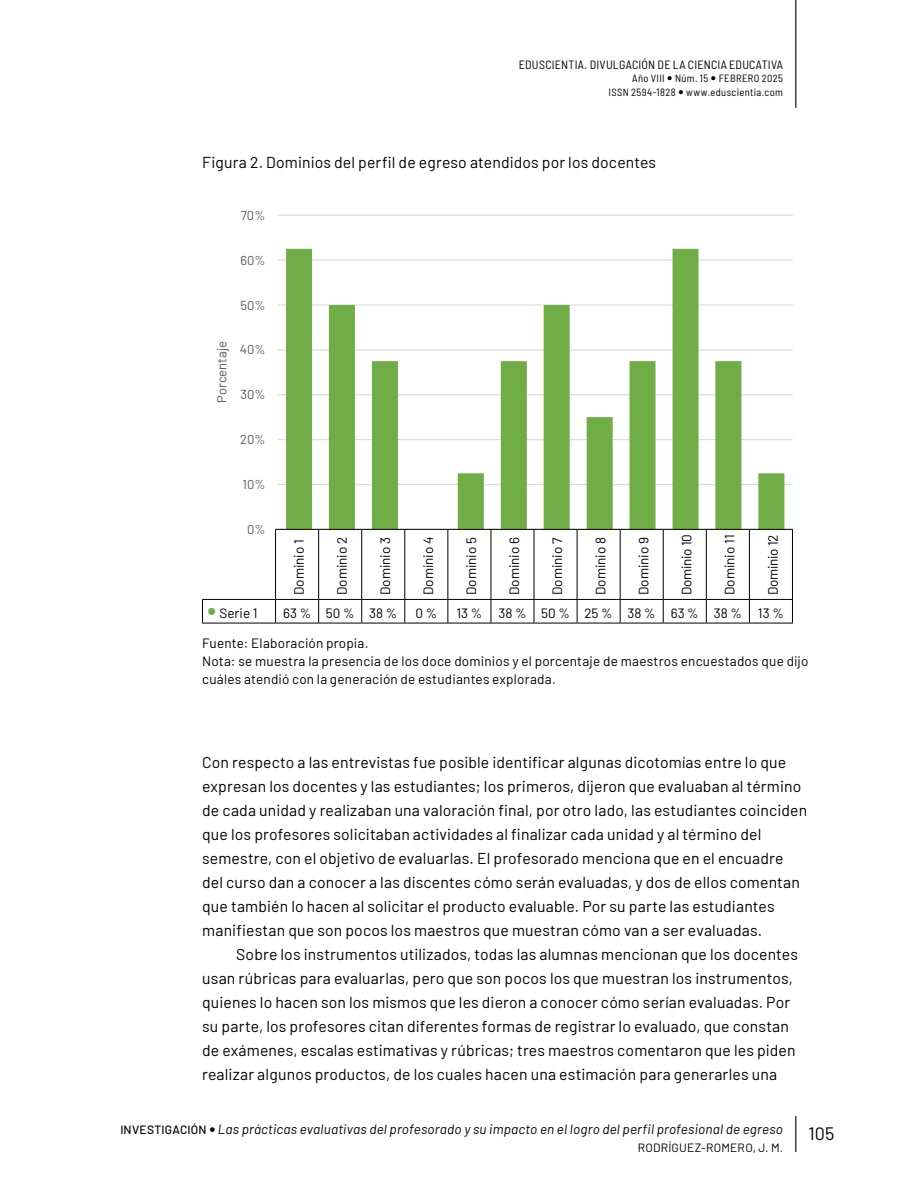
<style>
.page{position:relative;width:915px;height:1191px;background:#fff}
.page>*{position:absolute;margin:0;border:0;box-sizing:border-box;transform-origin:0 0}
.t1{font:18px "Barlow";color:#000}
.t2{font:15.75px/24px "Barlow";letter-spacing:.01em;color:#000}
.t3{font:13.5px/18px "Barlow";letter-spacing:.01em;color:#000}
.t4{font:italic 13.5px "Barlow";letter-spacing:.015em;color:#000}
.t5{font:13.5px "Barlow";letter-spacing:-.02em;color:#000}
.t6{font:13.05px "Barlow";letter-spacing:-.005em;color:#595959}
.t7{font:semi-condensed 12px "Barlow";letter-spacing:.02em;color:#000}
.t8{font:12px "Barlow";letter-spacing:.02em;color:#000}
.t9{font:semi-condensed 10.5px/13.5px "Barlow";letter-spacing:.035em;color:#000;text-align:right}
.s1{font-weight:500;font-style:normal;font-size:12px}
</style>
<div class="page">
<hr style="left:795px;top:1116px;width:1px;height:35px;background:#000">
<hr style="left:795px;top:0;width:1px;height:107px;background:#000">
<hr style="left:277px;top:484px;width:515px;height:1px;background:#d9d9d9">
<hr style="left:277px;top:439px;width:515px;height:1px;background:#d9d9d9">
<hr style="left:277px;top:394px;width:515px;height:1px;background:#d9d9d9">
<hr style="left:277px;top:349px;width:515px;height:1px;background:#d9d9d9">
<hr style="left:277px;top:304px;width:515px;height:1px;background:#d9d9d9">
<hr style="left:277px;top:259px;width:515px;height:2px;background:#d9d9d9">
<hr style="left:277px;top:215px;width:515px;height:1px;background:#d9d9d9">
<svg style="left:286px;top:249px;width:498px;height:280px"></svg>
<hr style="left:275px;top:529px;width:43px;height:1px;background:#000">
<hr style="left:275px;top:530px;width:1px;height:69px;background:#000">
<hr style="left:318px;top:529px;width:43px;height:1px;background:#000">
<hr style="left:318px;top:530px;width:1px;height:69px;background:#000">
<hr style="left:361px;top:529px;width:43px;height:1px;background:#000">
<hr style="left:361px;top:530px;width:1px;height:69px;background:#000">
<hr style="left:404px;top:529px;width:43px;height:1px;background:#000">
<hr style="left:404px;top:530px;width:1px;height:69px;background:#000">
<hr style="left:447px;top:529px;width:44px;height:1px;background:#000">
<hr style="left:447px;top:530px;width:1px;height:69px;background:#000">
<hr style="left:491px;top:529px;width:43px;height:1px;background:#000">
<hr style="left:490px;top:530px;width:1px;height:69px;background:#000">
<hr style="left:534px;top:529px;width:43px;height:1px;background:#000">
<hr style="left:533px;top:530px;width:1px;height:69px;background:#000">
<hr style="left:577px;top:529px;width:43px;height:1px;background:#000">
<hr style="left:576px;top:530px;width:1px;height:69px;background:#000">
<hr style="left:620px;top:529px;width:43px;height:1px;background:#000">
<hr style="left:619px;top:530px;width:1px;height:69px;background:#000">
<hr style="left:663px;top:529px;width:43px;height:1px;background:#000">
<hr style="left:662px;top:530px;width:1px;height:69px;background:#000">
<hr style="left:706px;top:529px;width:43px;height:1px;background:#000">
<hr style="left:705px;top:530px;width:1px;height:69px;background:#000">
<hr style="left:749px;top:529px;width:43px;height:1px;background:#000">
<hr style="left:748px;top:530px;width:1px;height:69px;background:#000">
<hr style="left:791px;top:530px;width:1px;height:69px;background:#000">
<hr style="left:202px;top:599px;width:73px;height:1px;background:#000">
<hr style="left:275px;top:599px;width:43px;height:1px;background:#000">
<svg style="left:275px;top:600px;width:1px;height:22px"></svg>
<hr style="left:318px;top:599px;width:43px;height:1px;background:#000">
<svg style="left:318px;top:600px;width:1px;height:22px"></svg>
<hr style="left:361px;top:599px;width:43px;height:1px;background:#000">
<svg style="left:361px;top:600px;width:1px;height:22px"></svg>
<hr style="left:404px;top:599px;width:43px;height:1px;background:#000">
<svg style="left:404px;top:600px;width:1px;height:22px"></svg>
<hr style="left:447px;top:599px;width:44px;height:1px;background:#000">
<svg style="left:447px;top:600px;width:1px;height:22px"></svg>
<hr style="left:491px;top:599px;width:43px;height:1px;background:#000">
<svg style="left:490px;top:600px;width:1px;height:22px"></svg>
<hr style="left:534px;top:599px;width:43px;height:1px;background:#000">
<svg style="left:533px;top:600px;width:1px;height:22px"></svg>
<hr style="left:577px;top:599px;width:43px;height:1px;background:#000">
<svg style="left:576px;top:600px;width:1px;height:22px"></svg>
<hr style="left:620px;top:599px;width:43px;height:1px;background:#000">
<svg style="left:619px;top:600px;width:1px;height:22px"></svg>
<hr style="left:663px;top:599px;width:43px;height:1px;background:#000">
<svg style="left:662px;top:600px;width:1px;height:22px"></svg>
<hr style="left:706px;top:599px;width:43px;height:1px;background:#000">
<svg style="left:705px;top:600px;width:1px;height:22px"></svg>
<hr style="left:749px;top:599px;width:43px;height:1px;background:#000">
<svg style="left:748px;top:600px;width:1px;height:22px"></svg>
<hr style="left:202px;top:622px;width:73px;height:1px;background:#000">
<hr style="left:275px;top:622px;width:43px;height:1px;background:#000">
<hr style="left:318px;top:622px;width:43px;height:1px;background:#000">
<hr style="left:361px;top:622px;width:43px;height:1px;background:#000">
<hr style="left:404px;top:622px;width:43px;height:1px;background:#000">
<hr style="left:447px;top:622px;width:44px;height:1px;background:#000">
<hr style="left:491px;top:622px;width:43px;height:1px;background:#000">
<hr style="left:534px;top:622px;width:43px;height:1px;background:#000">
<hr style="left:577px;top:622px;width:43px;height:1px;background:#000">
<hr style="left:620px;top:622px;width:43px;height:1px;background:#000">
<hr style="left:663px;top:622px;width:43px;height:1px;background:#000">
<hr style="left:706px;top:622px;width:43px;height:1px;background:#000">
<hr style="left:749px;top:622px;width:43px;height:1px;background:#000">
<svg style="left:202px;top:600px;width:1px;height:22px"></svg>
<p class="t7" style="left:518px;top:56px;width:265px">EDUSCIENTIA. DIVULGACIÓN DE LA CIENCIA EDUCATIVA</p>
<p class="t9" style="left:608px;top:71px;width:176px">Año VIII Núm. 15 FEBRERO 2025<br>ISSN 2594-1828 www.eduscientia.com</p>
<p class="t2" style="left:202px;top:149px;width:455px">Figura 2. Dominios del perfil de egreso atendidos por los docentes</p>
<p class="t6" style="left:241px;top:206px;width:26px">70%</p>
<p class="t6" style="left:240px;top:250px;width:27px">60%</p>
<p class="t6" style="left:240px;top:295px;width:27px">50%</p>
<p class="t6" style="left:212px;top:403px;width:63px;rotate:-90deg">Porcentaje</p>
<p class="t6" style="left:240px;top:340px;width:27px">40%</p>
<p class="t6" style="left:240px;top:385px;width:27px">30%</p>
<p class="t6" style="left:240px;top:430px;width:27px">20%</p>
<p class="t6" style="left:242px;top:475px;width:24px">10%</p>
<p class="t6" style="left:247px;top:520px;width:20px">0%</p>
<p class="t3" style="left:289px;top:595px;width:57px;rotate:-90deg">Dominio 1</p>
<p class="t3" style="left:332px;top:595px;width:60px;rotate:-90deg">Dominio 2</p>
<p class="t3" style="left:375px;top:595px;width:60px;rotate:-90deg">Dominio 3</p>
<p class="t3" style="left:418px;top:595px;width:60px;rotate:-90deg">Dominio 4</p>
<p class="t3" style="left:461px;top:595px;width:60px;rotate:-90deg">Dominio 5</p>
<p class="t3" style="left:504px;top:595px;width:60px;rotate:-90deg">Dominio 6</p>
<p class="t3" style="left:547px;top:595px;width:59px;rotate:-90deg">Dominio 7</p>
<p class="t3" style="left:590px;top:595px;width:60px;rotate:-90deg">Dominio 8</p>
<p class="t3" style="left:633px;top:595px;width:60px;rotate:-90deg">Dominio 9</p>
<p class="t5" style="left:676px;top:595px;width:63px;rotate:-90deg">Dominio 10</p>
<p class="t3" style="left:719px;top:595px;width:62px;rotate:-90deg">Dominio 11</p>
<p class="t5" style="left:762px;top:595px;width:62px;rotate:-90deg">Dominio 12</p>
<p class="t3" style="left:219px;top:603px;width:40px">Serie 1</p>
<p class="t3" style="left:283px;top:603px;width:116px">63 % 50 % 38 %</p>
<p class="t3" style="left:415px;top:603px;width:23px">0 %</p>
<p class="t3" style="left:456px;top:603px;width:329px">13 % 38 % 50 % 25 % 38 % 63 % 38 % 13 %</p>
<p class="t3" style="left:202px;top:633px;width:607px">Fuente: Elaboración propia.<br>Nota: se muestra la presencia de los doce dominios y el porcentaje de maestros encuestados que dijo cuáles atendió con la generación de estudiantes explorada.</p>
<p class="t2" style="left:202px;top:749px;width:606px">Con respecto a las entrevistas fue posible identificar algunas dicotomías entre lo que expresan los docentes y las estudiantes; los primeros, dijeron que evaluaban al término de cada unidad y realizaban una valoración final, por otro lado, las estudiantes coinciden que los profesores solicitaban actividades al finalizar cada unidad y al término del semestre, con el objetivo de evaluarlas. El profesorado menciona que en el encuadre del curso dan a conocer a las discentes cómo serán evaluadas, y dos de ellos comentan que también lo hacen al solicitar el producto evaluable. Por su parte las estudiantes manifiestan que son pocos los maestros que muestran cómo van a ser evaluadas.</p>
<p class="t2" style="left:202px;top:941px;width:597px;text-indent:34px">Sobre los instrumentos utilizados, todas las alumnas mencionan que los docentes usan rúbricas para evaluarlas, pero que son pocos los que muestran los instrumentos, quienes lo hacen son los mismos que les dieron a conocer cómo serían evaluadas. Por su parte, los profesores citan diferentes formas de registrar lo evaluado, que constan de exámenes, escalas estimativas y rúbricas; tres maestros comentaron que les piden realizar algunos productos, de los cuales hacen una estimación para generarles una</p>
<p class="t4" style="left:120px;top:1119px;width:664px"><span class="s1">INVESTIGACIÓN</span> Las prácticas evaluativas del profesorado y su impacto en el logro del perfil profesional de egreso</p>
<p class="t8" style="left:637px;top:1139px;width:147px">RODRÍGUEZ-ROMERO, J. M.</p>
<p class="t1" style="left:808px;top:1121px;width:27px">105</p>
</div>
